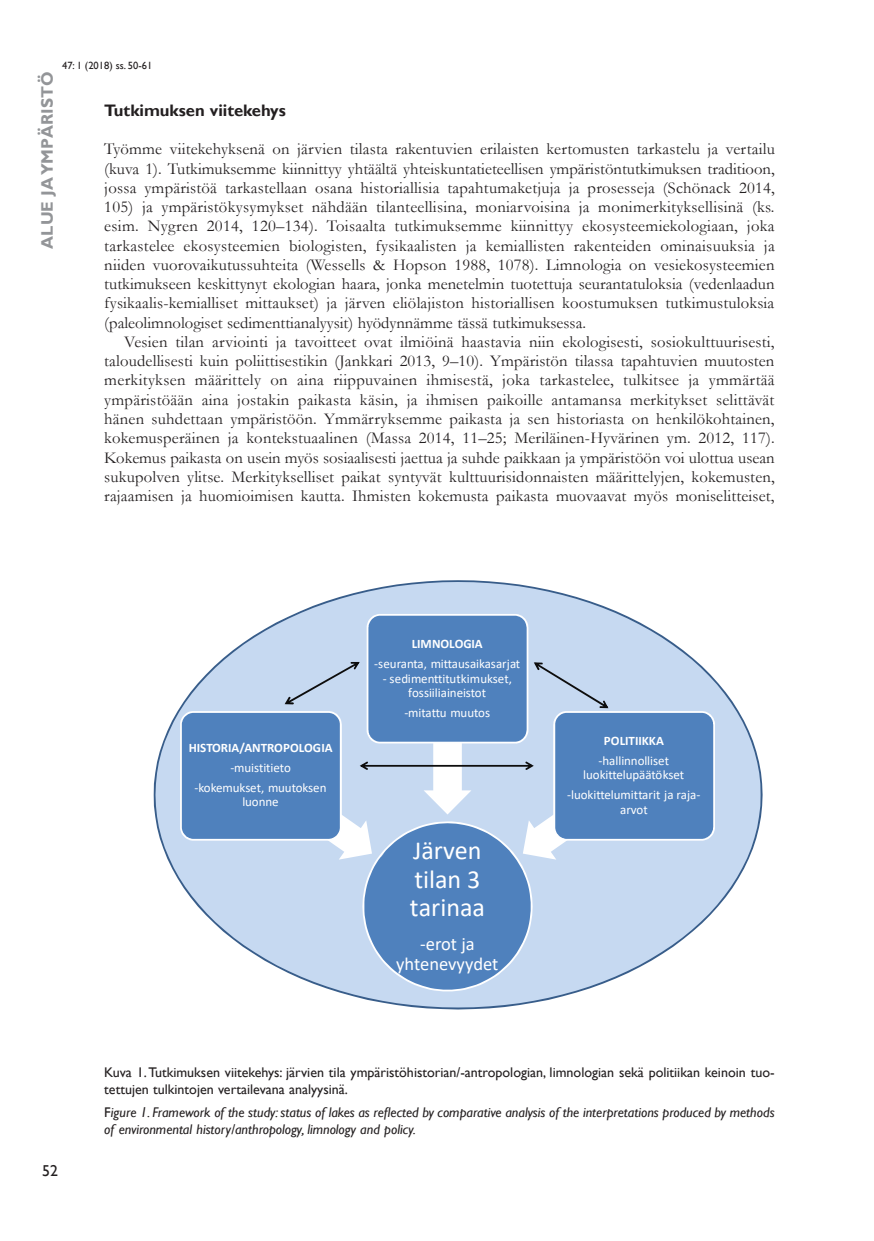
<style>
.page{position:relative;width:874px;height:1241px;background:#fff}
.page>*{position:absolute;margin:0;border:0;box-sizing:border-box;transform-origin:0 0}
.t1{font:26.07px/28.5px "Calibri";color:#fff}
.t2{font:18.55px/20.3px "Calibri";letter-spacing:-.005em;color:#fff;text-align:center}
._1_1-kpl_leipä{font:16.62px/19.2px "Garamond";color:#231f20;text-align:justify}
._2_Leipäteksti_garam{font:16.62px/19.2px "Garamond";letter-spacing:.01em;color:#231f20;text-align:justify}
._8_Väliotsikot_gill{font:700 16.62px "Gill Sans";color:#231f20}
.t3{font:700 16.62px "Gill Sans";color:#939598}
.Sivunumero_vasen_gil{font:15.75px "Gill Sans";color:#231f20}
._91_Kuvateksti_gill{font:italic 14px/17.5px "Gill Sans";color:#231f20}
._91_Kuvateksti_gill-2{font:14px/17.5px "Gill Sans";color:#231f20}
.t4{font:12.95px/19.9px "Calibri";letter-spacing:-.005em;color:#fff;text-align:center}
.t5{font:10.5px "Gill Sans";color:#231f20}
.s1{font-weight:700}
.s2{font-style:normal}
</style>
<div class="page">
<svg style="left:154px;top:580px;width:608px;height:429px"></svg>
<svg style="left:180px;top:614px;width:534px;height:377px;background:#9bb8dc"></svg>
<p class="t5" style="left:62px;top:59px;width:92px">47: 1 (2018) ss. 50-61</p>
<p class="_8_Väliotsikot_gill" style="left:104px;top:100px;width:183px">Tutkimuksen viitekehys</p>
<p class="_1_1-kpl_leipä" style="left:104px;top:139px;width:671px">Työmme viitekehyksenä on järvien tilasta rakentuvien erilaisten kertomusten tarkastelu ja vertailu (kuva 1). Tutkimuksemme kiinnittyy yhtäältä yhteiskuntatieteellisen ympäristöntutkimuksen traditioon, jossa ympäristöä tarkastellaan osana historiallisia tapahtumaketjuja ja prosesseja (Schönack 2014, 105) ja ympäristökysymykset nähdään tilanteellisina, moniarvoisina ja monimerkityksellisinä (ks. esim. Nygren 2014, 120–134). Toisaalta tutkimuksemme kiinnittyy ekosysteemiekologiaan, joka tarkastelee ekosysteemien biologisten, fysikaalisten ja kemiallisten rakenteiden ominaisuuksia ja niiden vuorovaikutussuhteita (Wessells &amp; Hopson 1988, 1078). Limnologia on vesiekosysteemien tutkimukseen keskittynyt ekologian haara, jonka menetelmin tuotettuja seurantatuloksia (vedenlaadun fysikaalis-kemialliset mittaukset) ja järven eliölajiston historiallisen koostumuksen tutkimustuloksia (paleolimnologiset sedimenttianalyysit) hyödynnämme tässä tutkimuksessa.</p>
<p class="_2_Leipäteksti_garam" style="left:104px;top:331px;width:671px;text-indent:20px">Vesien tilan arviointi ja tavoitteet ovat ilmiöinä haastavia niin ekologisesti, sosiokulttuurisesti, taloudellisesti kuin poliittisestikin (Jankkari 2013, 9–10). Ympäristön tilassa tapahtuvien muutosten merkityksen määrittely on aina riippuvainen ihmisestä, joka tarkastelee, tulkitsee ja ymmärtää ympäristöään aina jostakin paikasta käsin, ja ihmisen paikoille antamansa merkitykset selittävät hänen suhdettaan ympäristöön. Ymmärryksemme paikasta ja sen historiasta on henkilökohtainen, kokemusperäinen ja kontekstuaalinen (Massa 2014, 11–25; Meriläinen-Hyvärinen ym. 2012, 117).<br>Kokemus paikasta on usein myös sosiaalisesti jaettua ja suhde paikkaan ja ympäristöön voi ulottua usean sukupolven ylitse. Merkitykselliset paikat syntyvät kulttuurisidonnaisten määrittelyjen, kokemusten, rajaamisen ja huomioimisen kautta. Ihmisten kokemusta paikasta muovaavat myös moniselitteiset,</p>
<p class="t3" style="left:37px;top:248px;width:178px;rotate:-90deg">ALUE JA YMPÄRISTÖ</p>
<p class="t4" style="left:189px;top:737px;width:145px"><span class="s1">HISTORIA/ANTROPOLOGIA </span>-muistitieto<br>-kokemukset, muutoksen</p>
<p class="t4" style="left:242px;top:791px;width:38px">luonne</p>
<p class="t4" style="left:374px;top:633px;width:147px"><span class="s1">LIMNOLOGIA<br></span>-seuranta, mittausaikasarjat</p>
<p class="t4" style="left:382px;top:670px;width:131px;line-height:14.3px">- sedimenttitutkimukset, fossiiliaineistot</p>
<p class="t4" style="left:404px;top:702px;width:87px">-mitattu muutos</p>
<p class="t1" style="left:410px;top:835px;width:76px">Järven tilan 3 tarinaa</p>
<p class="t2" style="left:396px;top:933px;width:104px">-erot ja yhtenevyydet</p>
<p class="t4" style="left:598px;top:730px;width:72px"><span class="s1">POLITIIKKA </span>-hallinnolliset</p>
<p class="t4" style="left:566px;top:764px;width:135px">luokittelupäätökset -luokittelumittarit ja raja-</p>
<p class="t4" style="left:619px;top:798px;width:29px">arvot</p>
<p class="Sivunumero_vasen_gil" style="left:42px;top:1160px;width:17px">52</p>
<p class="_91_Kuvateksti_gill-2" style="left:104px;top:1063px;width:671px">Kuva 1. Tutkimuksen viitekehys: järvien tila ympäristöhistorian/-antropologian, limnologian sekä politiikan keinoin tuo&shy;tettujen tulkintojen vertailevana analyysinä.</p>
<p class="_91_Kuvateksti_gill" style="left:104px;top:1103px;width:671px"><span class="s2">F</span>igure 1. Framework of the study: status of lakes as reflected by comparative analysis of the interpretations produced by methods of environmental history/anthropology, limnology and policy.</p>
</div>
